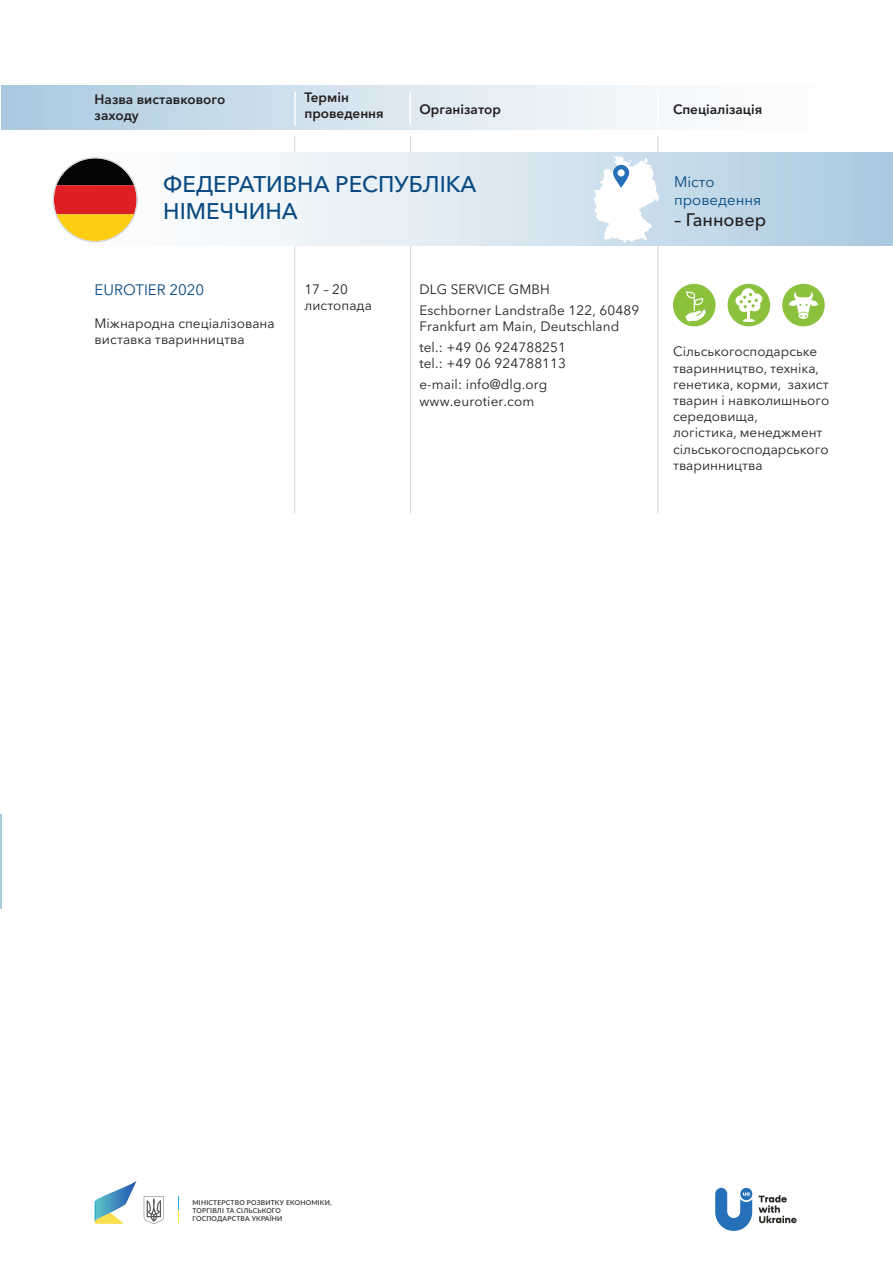
<style>
.page{position:relative;width:893px;height:1263px;background:#fff}
.page>*{position:absolute;margin:0;border:0;box-sizing:border-box;transform-origin:0 0}
.t1{font:500 22.5px/27px "Avenir Next Cyr";color:#0a4a81}
.t2{font:500 18px "Avenir Next Cyr";color:#231f20}
.t3{font:15px/18px "Avenir Next Cyr";color:#084a81}
.t4{font:13.5px/16.2px "Avenir Next Cyr";color:#231f20}
.t5{font:600 13.5px/16.2px "Avenir Next Cyr";color:#231f20}
.t6{font:500 6.75px/8.1px "Lato";letter-spacing:.03em;color:#231f20}
</style>
<div class="page">
<hr style="left:0;top:815px;width:1px;height:93px;background:#a9c9df">
<hr style="left:294px;top:136px;width:1px;height:377px;background:#d1d2d4">
<hr style="left:657px;top:136px;width:1px;height:377px;background:#d1d2d4">
<hr style="left:410px;top:136px;width:1px;height:377px;background:#d1d2d4">
<div style="left:1px;top:85px;width:892px;height:44px;background:linear-gradient(to right,#b0cde1,#fff)"></div>
<hr style="left:294px;top:92px;width:2px;height:33px;background:#fff">
<hr style="left:409px;top:92px;width:2px;height:33px;background:#fff">
<hr style="left:657px;top:92px;width:2px;height:33px;background:#fff">
<svg style="left:758px;top:1195px;width:39px;height:28px"></svg>
<svg style="left:715px;top:1188px;width:37px;height:43px"></svg>
<svg style="left:95px;top:1181px;width:42px;height:43px"></svg>
<svg style="left:144px;top:1196px;width:20px;height:28px"></svg>
<svg style="left:178px;top:1197px;width:1px;height:25px"></svg>
<div style="left:2px;top:152px;width:891px;height:94px;background:linear-gradient(to right,#fff,#b0cde2)"></div>
<svg style="left:53px;top:157px;width:85px;height:85px"></svg>
<svg style="left:593px;top:154px;width:66px;height:89px"></svg>
<svg style="left:613px;top:165px;width:16px;height:23px"></svg>
<div style="left:618px;top:169px;width:7px;height:7px;background:#fff;border-radius:50%"></div>
<div style="left:782px;top:284px;width:43px;height:42px;background:#8cc13e;border-radius:50%"></div>
<svg style="left:789px;top:291px;width:29px;height:28px"></svg>
<div style="left:728px;top:284px;width:42px;height:42px;background:#8cc13e;border-radius:50%"></div>
<hr style="left:747px;top:305px;width:3px;height:16px;background:#fff">
<svg style="left:743px;top:319px;width:12px;height:3px"></svg>
<svg style="left:735px;top:288px;width:27px;height:24px"></svg>
<div style="left:673px;top:284px;width:42px;height:42px;background:#8cc13e;border-radius:50%"></div>
<svg style="left:685px;top:291px;width:21px;height:31px"></svg>
<p class="t5" style="left:95px;top:91px;width:132px">Назва виставкового заходу</p>
<p class="t5" style="left:304px;top:89px;width:81px">Термін проведення</p>
<p class="t5" style="left:419px;top:101px;width:83px">Організатор</p>
<p class="t5" style="left:673px;top:101px;width:91px">Спеціалізація</p>
<h1 class="t1" style="left:163px;top:171px;width:315px">ФЕДЕРАТИВНА РЕСПУБЛІКА<br>НІМЕЧЧИНА</h1>
<p class="t3" style="left:95px;top:281px;width:111px">EUROTIER 2020</p>
<p class="t4" style="left:95px;top:315px;width:182px">Міжнародна спеціалізована виставка тваринництва</p>
<p class="t4" style="left:304px;top:281px;width:69px">17 – 20 листопада</p>
<p class="t4" style="left:419px;top:279px;width:221px;line-height:21px">DLG SERVICE GMBH<br>Eschborner Landstraße 122, 60489</p>
<p class="t4" style="left:419px;top:316px;width:202px;line-height:21px">Frankfurt am Main, Deutschland tel.: +49 06 924788251</p>
<p class="t4" style="left:419px;top:353px;width:148px;line-height:21px">tel.: +49 06 924788113 e-mail: info@dlg.org</p>
<p class="t4" style="left:419px;top:393px;width:117px">www.eurotier.com</p>
<p class="t3" style="left:674px;top:172px;width:89px">Місто проведення</p>
<h2 class="t2" style="left:674px;top:209px;width:94px">– Ганновер</h2>
<p class="t4" style="left:673px;top:344px;width:158px">Сільськогосподарське тваринництво, техніка, генетика, корми, захист тварин і навколишнього середовища,<br>логістика, менеджмент сільськогосподарського тваринництва</p>
<p class="t6" style="left:192px;top:1198px;width:141px">МІНІСТЕРСТВО РОЗВИТКУ ЕКОНОМІКИ,<br>ТОРГІВЛІ ТА СІЛЬСЬКОГО<br>ГОСПОДАРСТВА УКРАЇНИ</p>
</div>
